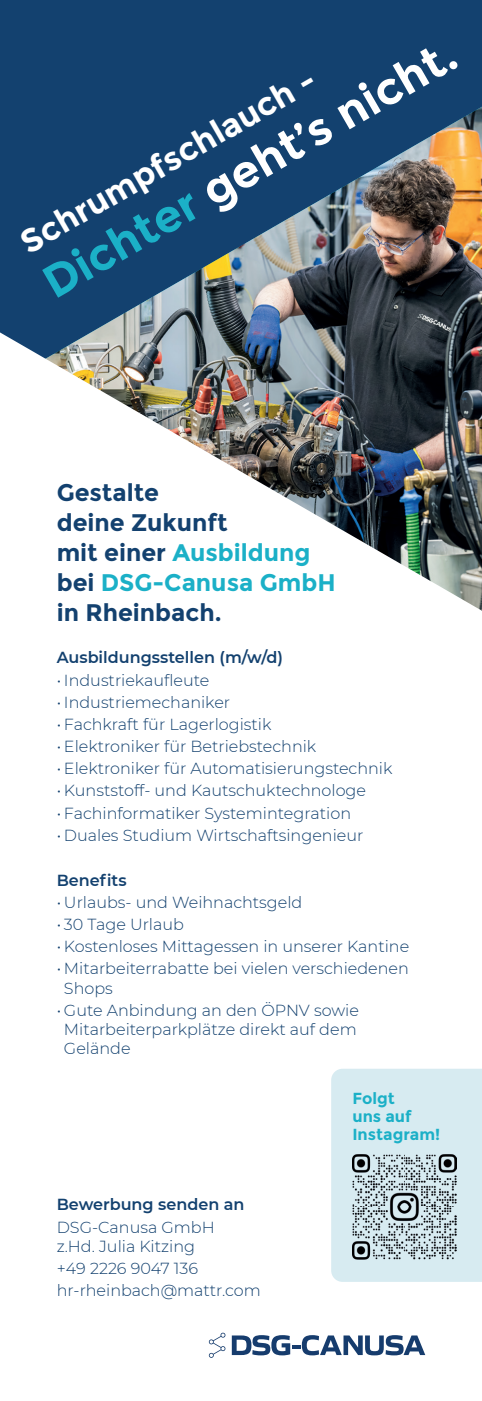
<style>
.page{position:relative;width:482px;height:1401px;background:#fff}
.page>*{position:absolute;margin:0;border:0;box-sizing:border-box;transform-origin:0 0}
.t1{font:700 45.8px "Montserrat";color:#fff}
.t2{font:700 33px "Montserrat";color:#fff}
.t3{font:700 24px/30px "Montserrat";color:#13416f}
.t4{font:300 16px/19.2px "Montserrat";color:#13416f}
.t5{font:600 16px "Montserrat";color:#13416f}
.t6{font:700 16px/18px "Montserrat";color:#1bb0c7}
.s1{color:#1bb0c7}
</style>
<div class="page">
<div style="left:0;top:0;width:482px;height:107px;background:#13416f"></div>
<img style="left:0;top:107px;width:482px;height:225px">
<img style="left:0;top:332px;width:482px;height:279px">
<svg style="left:232px;top:1335px;width:193px;height:20px"></svg>
<svg style="left:209px;top:1332px;width:16px;height:25px"></svg>
<div style="left:331px;top:1068px;width:151px;height:213px;background:#d7ebf1"></div>
<img style="left:352px;top:1152px;width:104px;height:108px">
<h1 class="t1" style="left:33px;top:262px;width:470px;rotate:-30deg"><span class="s1">Dichter</span> geht’s nicht.</h1>
<h2 class="t2" style="left:13px;top:227px;width:337px;rotate:-30deg">Schrumpfschlauch -</h2>
<h3 class="t3" style="left:57px;top:477px;width:280px">Gestalte<br>deine Zukunft<br>mit einer <span class="s1">Ausbildung </span>bei <span class="s1">DSG-Canusa GmbH </span>in Rheinbach.</h3>
<p class="t5" style="left:57px;top:646px;width:228px">Ausbildungsstellen (m/w/d)</p>
<p class="t4" style="left:57px;top:669px;width:154px">• Industriekaufleute</p>
<p class="t4" style="left:57px;top:692px;width:175px">• Industriemechaniker</p>
<p class="t4" style="left:57px;top:714px;width:216px">• Fachkraft für Lagerlogistik</p>
<p class="t4" style="left:57px;top:736px;width:261px">• Elektroniker für Betriebstechnik</p>
<p class="t4" style="left:57px;top:758px;width:337px">• Elektroniker für Automatisierungstechnik</p>
<p class="t4" style="left:57px;top:780px;width:311px">• Kunststoff- und Kautschuktechnologe</p>
<p class="t4" style="left:57px;top:802px;width:296px">• Fachinformatiker Systemintegration</p>
<p class="t4" style="left:57px;top:824px;width:308px">• Duales Studium Wirtschaftsingenieur</p>
<p class="t5" style="left:57px;top:868px;width:71px">Benefits</p>
<p class="t4" style="left:57px;top:892px;width:247px">• Urlaubs- und Weihnachtsgeld</p>
<p class="t4" style="left:57px;top:914px;width:129px">• 30 Tage Urlaub</p>
<p class="t4" style="left:57px;top:936px;width:354px">• Kostenloses Mittagessen in unserer Kantine</p>
<p class="t4" style="left:64px;top:958px;width:346px;text-indent:-7px">• Mitarbeiterrabatte bei vielen verschiedenen<br>Shops</p>
<p class="t4" style="left:64px;top:1000px;width:296px;text-indent:-7px">• Gute Anbindung an den ÖPNV sowie<br>Mitarbeiterparkplätze direkt auf dem<br>Gelände</p>
<p class="t5" style="left:57px;top:1193px;width:189px">Bewerbung senden an</p>
<p class="t4" style="left:57px;top:1216px;width:159px">DSG-Canusa GmbH z.Hd. Julia Kitzing</p>
<p class="t4" style="left:57px;top:1256px;width:206px;line-height:22.2px">+49 2226 9047 136 hr-rheinbach@mattr.com</p>
<p class="t6" style="left:352px;top:1089px;width:89px">Folgt<br>uns auf<br>Instagram!</p>
</div>
